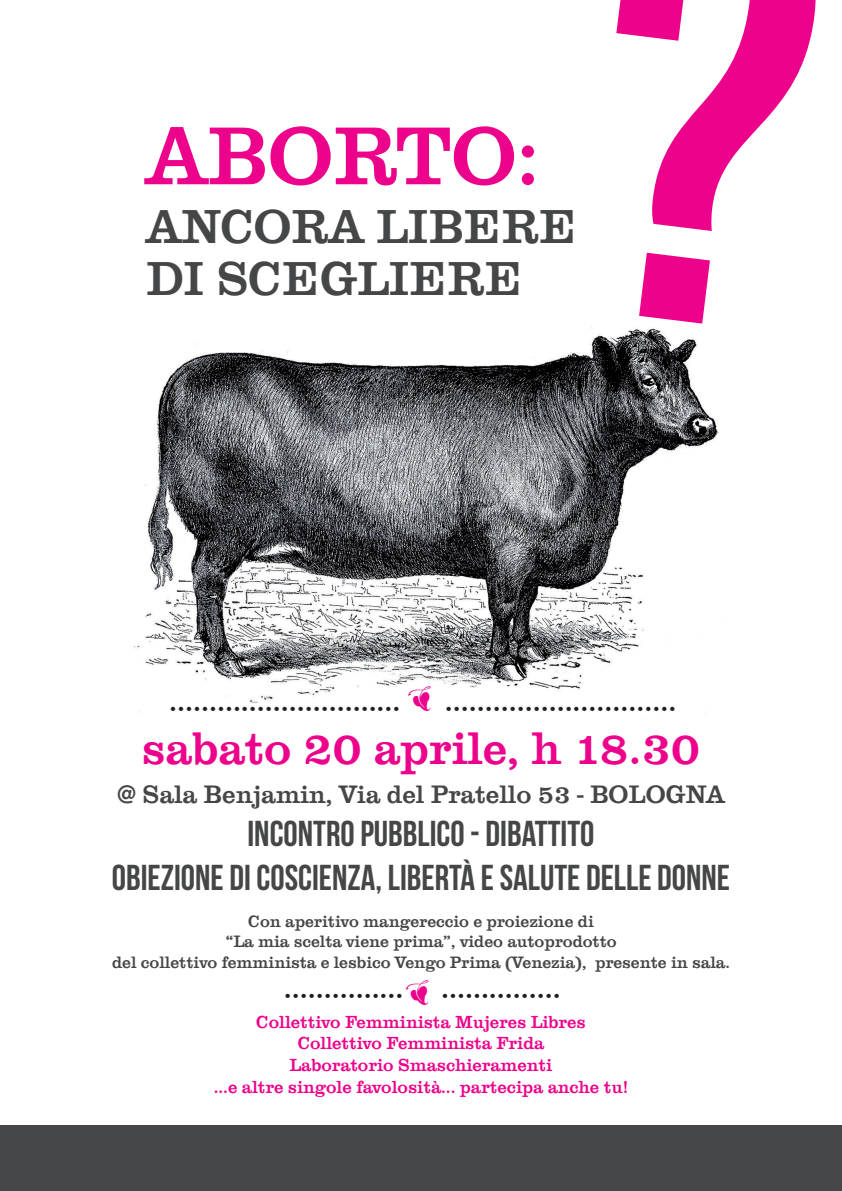
<style>
.page{position:relative;width:842px;height:1191px;background:#fff}
.page>*{position:absolute;margin:0;border:0;box-sizing:border-box;transform-origin:0 0}
.t1{font:500 85px "Clarendon T";color:#ed028c}
.t2{font:500 49px/52px "Clarendon T";color:#454647}
.t3{font:500 47px "Clarendon T";color:#ed028c}
.t4{font:36px/43.2px "Bebas Neue";color:#454647;text-align:center}
.t5{font:500 30px "Clarendon T";color:#231f20}
.t6{font:27.7px "WW Floral Corner";color:#ed028c}
.t7{font:500 26px "Clarendon T";color:#454647}
.t8{font:500 18px/21.6px "Clarendon T";color:#ed028c;text-align:center}
.t9{font:500 17px/20.4px "Clarendon T";color:#454647;text-align:center}
.s1{font-family:"WW Floral Corner";font-weight:400;font-size:27.7px;color:#ed028c}
</style>
<div class="page">
<img style="left:134px;top:332px;width:585px;height:382px">
<div style="left:0;top:1125px;width:842px;height:66px;background:#454647"></div>
<h1 class="t1" style="left:146px;top:108px;width:395px">ABORTO:</h1>
<h2 class="t2" style="left:146px;top:201px;width:432px">ANCORA LIBERE<br>DI SCEGLIERE</h2>
<h3 class="t5" style="left:169px;top:684px;width:509px">............................. <span class="s1">d</span> .............................</h3>
<h3 class="t3" style="left:142px;top:722px;width:560px">sabato 20 aprile, h 18.30</h3>
<h3 class="t7" style="left:117px;top:779px;width:609px">@ Sala Benjamin, Via del Pratello 53 - BOLOGNA</h3>
<h3 class="t4" style="left:112px;top:812px;width:620px">INCONTRO PUBBLICO - DIBATTITO<br>OBIEZIONE DI COSCIENZA, LIBERTÀ E SALUTE DELLE DONNE</h3>
<p class="t9" style="left:112px;top:911px;width:619px">Con aperitivo mangereccio e proiezione di<br>“La mia scelta viene prima”, video autoprodotto<br>del collettivo femminista e lesbico Vengo Prima (Venezia), presente in sala.</p>
<h3 class="t6" style="left:406px;top:979px;width:24px">d</h3>
<p class="t8" style="left:214px;top:1011px;width:416px">Collettivo Femminista Mujeres Libres Collettivo Femminista Frida<br>Laboratorio Smaschieramenti<br>...e altre singole favolosità... partecipa anche tu!</p>
<h3 class="t5" style="left:284px;top:971px;width:121px">...............</h3>
<h3 class="t5" style="left:441px;top:971px;width:121px">...............</h3>
</div>
